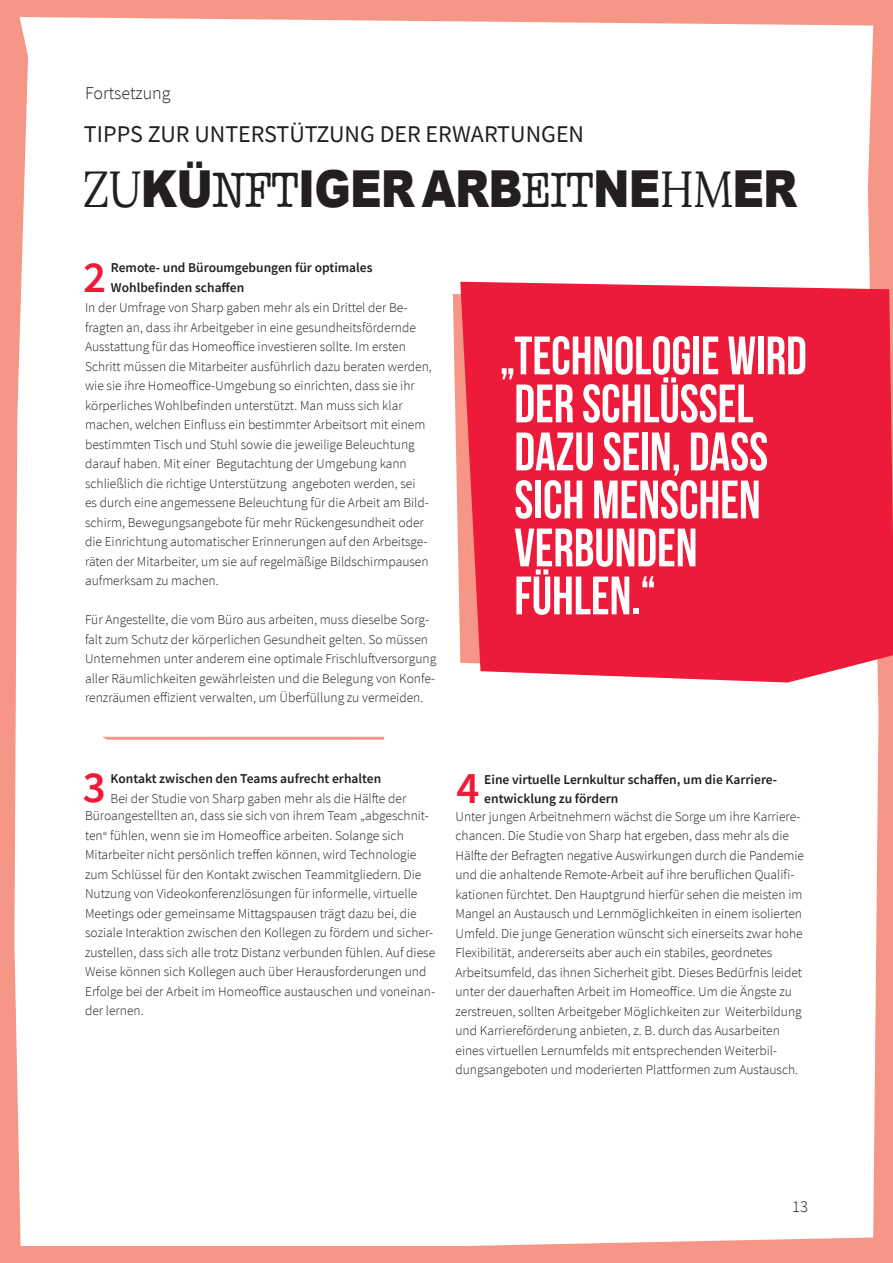
<style>
.page{position:relative;width:893px;height:1263px;background:#f59687}
.page>*{position:absolute;margin:0;border:0;box-sizing:border-box;transform-origin:0 0}
.Pull_quote{font:700 54px/48px "Bebas Neue";color:#fff;scale:.84 1}
.t1{font:900 51px "Arial";letter-spacing:-.02em;color:#231f20;scale:.86 1}
.t2{font:600 45px "Source Sans Pro";color:#ed1a3a}
.t3{font:24px "Source Sans Pro";color:#231f20}
.t4{font:300 18px "Source Sans Pro";color:#231f20}
.t5{font:300 16.5px "Source Sans Pro";color:#231f20}
.Body_Copy_NEU{font:300 13.5px/19.5px "Source Sans Pro";color:#231f20}
.Sub_header_NEU{font:300 13.5px/19.5px "Source Sans Pro";color:#231f20}
.Sub_header_NEU-2{font:600 13.5px/19.5px "Source Sans Pro";color:#231f20}
.s1{font-family:"Lora";font-weight:400}
.s2{font-family:"American Typewriter";font-weight:400}
.s3{font-weight:600}
</style>
<div class="page">
<div style="left:14px;top:17px;width:864px;height:1229px;background:#fff"></div>
<div style="left:460px;top:282px;width:433px;height:400px;background:#ed1a3a"></div>
<svg style="left:102px;top:737px;width:282px;height:3px"></svg>
<p class="t4" style="left:85px;top:82px;width:87px">Fortsetzung</p>
<p class="t3" style="left:84px;top:119px;width:502px">TIPPS ZUR UNTERSTÜTZUNG DER ERWARTUNGEN</p>
<p class="t1" style="left:83px;top:151px;width:832px"><span class="s1">ZU</span>KÜ<span class="s2">NFT</span>IGER ARB<span class="s2">EIT</span>NE<span class="s1">HM</span>ER</p>
<p class="t2" style="left:83px;top:247px;width:25px">2</p>
<p class="Sub_header_NEU-2" style="left:111px;top:258px;width:263px">Remote- und Büroumgebungen für optimales<br>Wohlbefinden schaffen</p>
<p class="Body_Copy_NEU" style="left:85px;top:298px;width:348px">In der Umfrage von Sharp gaben mehr als ein Drittel der Be&shy;fragten an, dass ihr Arbeitgeber in eine gesundheitsfördernde Ausstattung für das Homeoffice investieren sollte. Im ersten Schritt müssen die Mitarbeiter ausführlich dazu beraten werden, wie sie ihre Homeoffice-Umgebung so einrichten, dass sie ihr körperliches Wohlbefinden unterstützt. Man muss sich klar machen, welchen Einfluss ein bestimmter Arbeitsort mit einem bestimmten Tisch und Stuhl sowie die jeweilige Beleuchtung darauf haben. Mit einer Begutachtung der Umgebung kann schließlich die richtige Unterstützung angeboten werden, sei<br>es durch eine angemessene Beleuchtung für die Arbeit am Bild&shy;schirm, Bewegungsangebote für mehr Rückengesundheit oder die Einrichtung automatischer Erinnerungen auf den Arbeitsge&shy;räten der Mitarbeiter, um sie auf regelmäßige Bildschirmpausen aufmerksam zu machen.</p>
<p class="Body_Copy_NEU" style="left:85px;top:610px;width:353px">Für Angestellte, die vom Büro aus arbeiten, muss dieselbe Sorg&shy;falt zum Schutz der körperlichen Gesundheit gelten. So müssen Unternehmen unter anderem eine optimale Frischluftversorgung aller Räumlichkeiten gewährleisten und die Belegung von Konfe&shy;renzräumen effizient verwalten, um Überfüllung zu vermeiden.</p>
<p class="Pull_quote" style="left:500px;top:331px;width:366px">„TECHNOLOGIE WIRD<br>DER SCHLÜSSEL<br>DAZU SEIN, DASS<br>SICH MENSCHEN<br>VERBUNDEN<br>FÜHLEN.“</p>
<p class="t2" style="left:83px;top:758px;width:25px">3</p>
<p class="Sub_header_NEU" style="left:111px;top:769px;width:297px"><span class="s3">Kontakt zwischen den Teams aufrecht erhalten<br></span>Bei der Studie von Sharp gaben mehr als die Hälfte der</p>
<p class="t2" style="left:457px;top:758px;width:25px">4</p>
<p class="Sub_header_NEU-2" style="left:484px;top:769px;width:294px">Eine virtuelle Lernkultur schaffen, um die Karriere-</p>
<p class="Sub_header_NEU-2" style="left:484px;top:789px;width:136px">entwicklung zu fördern</p>
<p class="Body_Copy_NEU" style="left:85px;top:806px;width:352px">Büroangestellten an, dass sie sich von ihrem Team „abgeschnit&shy;ten“ fühlen, wenn sie im Homeoffice arbeiten. Solange sich Mitarbeiter nicht persönlich treffen können, wird Technologie zum Schlüssel für den Kontakt zwischen Teammitgliedern. Die Nutzung von Videokonferenzlösungen für informelle, virtuelle Meetings oder gemeinsame Mittagspausen trägt dazu bei, die soziale Interaktion zwischen den Kollegen zu fördern und sicher&shy;zustellen, dass sich alle trotz Distanz verbunden fühlen. Auf diese Weise können sich Kollegen auch über Herausforderungen und Erfolge bei der Arbeit im Homeoffice austauschen und voneinan&shy;der lernen.</p>
<p class="Sub_header_NEU" style="left:455px;top:806px;width:350px">Unter jungen Arbeitnehmern wächst die Sorge um ihre Karriere&shy;chancen. Die Studie von Sharp hat ergeben, dass mehr als die Hälfte der Befragten negative Auswirkungen durch die Pandemie und die anhaltende Remote-Arbeit auf ihre beruflichen Qualifi&shy;kationen fürchtet. Den Hauptgrund hierfür sehen die meisten im Mangel an Austausch und Lernmöglichkeiten in einem isolierten Umfeld. Die junge Generation wünscht sich einerseits zwar hohe Flexibilität, andererseits aber auch ein stabiles, geordnetes Arbeitsumfeld, das ihnen Sicherheit gibt. Dieses Bedürfnis leidet unter der dauerhaften Arbeit im Homeoffice. Um die Ängste zu zerstreuen, sollten Arbeitgeber Möglichkeiten zur Weiterbildung und Karriereförderung anbieten, z. B. durch das Ausarbeiten eines virtuellen Lernumfelds mit entsprechenden Weiterbil&shy;dungsangeboten und moderierten Plattformen zum Austausch.</p>
<p class="t5" style="left:792px;top:1196px;width:17px">13</p>
</div>
